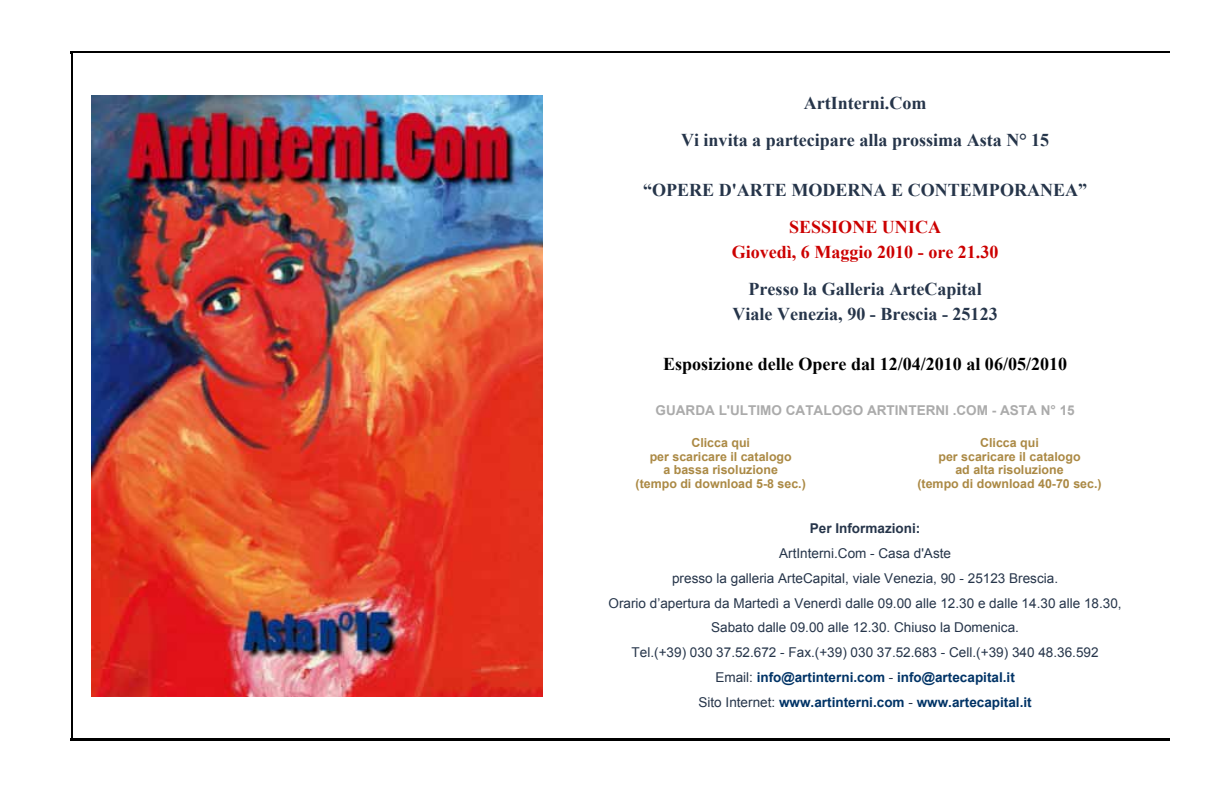
<style>
.page{position:relative;width:1224px;height:792px;background:#fff}
.page>*{position:absolute;margin:0;border:0;box-sizing:border-box;transform-origin:0 0}
.t1{font:700 18px/37.2px "Times New Roman";color:#26354a;text-align:center}
.t2{font:700 18px "Times New Roman";color:#000}
.t3{font:700 18px/24.8px "Times New Roman";color:#c00;text-align:center}
.t4{font:13.6px/24.8px "Arial";color:#26354a;text-align:center}
.t5{font:700 13.6px "Arial";color:#ababab}
.t6{font:700 13.6px "Arial";color:#26354a}
.t7{font:700 12.4px/13.6px "Arial";color:#ab8944;text-align:center}
.s1{font-weight:700;color:#036}
</style>
<div class="page">
<hr style="left:71px;top:51px;width:1099px;height:3px;background:#000">
<hr style="left:71px;top:738px;width:1099px;height:3px;background:#000">
<hr style="left:71px;top:51px;width:2px;height:690px;background:#000">
<hr style="left:1170px;top:51px;width:1px;height:690px;background:#000">
<img style="left:91px;top:95px;width:451px;height:602px">
<h1 class="t1" style="left:681px;top:84px;width:370px">ArtInterni.Com<br>Vi invita a partecipare alla prossima Asta N° 15</h1>
<h1 class="t1" style="left:643px;top:171px;width:446px">“OPERE D'ARTE MODERNA E CONTEMPORANEA”</h1>
<h1 class="t3" style="left:732px;top:214px;width:268px">SESSIONE UNICA<br>Giovedì, 6 Maggio 2010 - ore 21.30</h1>
<h1 class="t1" style="left:733px;top:276px;width:267px;line-height:24.8px">Presso la Galleria ArteCapital<br>Viale Venezia, 90 - Brescia - 25123</h1>
<h1 class="t2" style="left:663px;top:351px;width:406px">Esposizione delle Opere dal 12/04/2010 al 06/05/2010</h1>
<p class="t5" style="left:656px;top:401px;width:421px">GUARDA L'ULTIMO CATALOGO ARTINTERNI .COM - ASTA N° 15</p>
<p class="t7" style="left:636px;top:437px;width:172px">Clicca qui<br>per scaricare il catalogo<br>a bassa risoluzione<br>(tempo di download 5-8 sec.)</p>
<p class="t7" style="left:917px;top:437px;width:186px">Clicca qui<br>per scaricare il catalogo<br>ad alta risoluzione<br>(tempo di download 40-70 sec.)</p>
<p class="t6" style="left:810px;top:519px;width:112px">Per Informazioni:</p>
<p class="t4" style="left:609px;top:541px;width:515px">ArtInterni.Com - Casa d'Aste<br>presso la galleria ArteCapital, viale Venezia, 90 - 25123 Brescia.<br>Orario d’apertura da Martedì a Venerdì dalle 09.00 alle 12.30 e dalle 14.30 alle 18.30, Sabato dalle 09.00 alle 12.30. Chiuso la Domenica.<br>Tel.(+39) 030 37.52.672 - Fax.(+39) 030 37.52.683 - Cell.(+39) 340 48.36.592<br>Email: <span class="s1">info@artinterni.com</span> - <span class="s1">info@artecapital.it<br></span>Sito Internet: <span class="s1">www.artinterni.com</span> - <span class="s1">www.artecapital.it</span></p>
</div>
